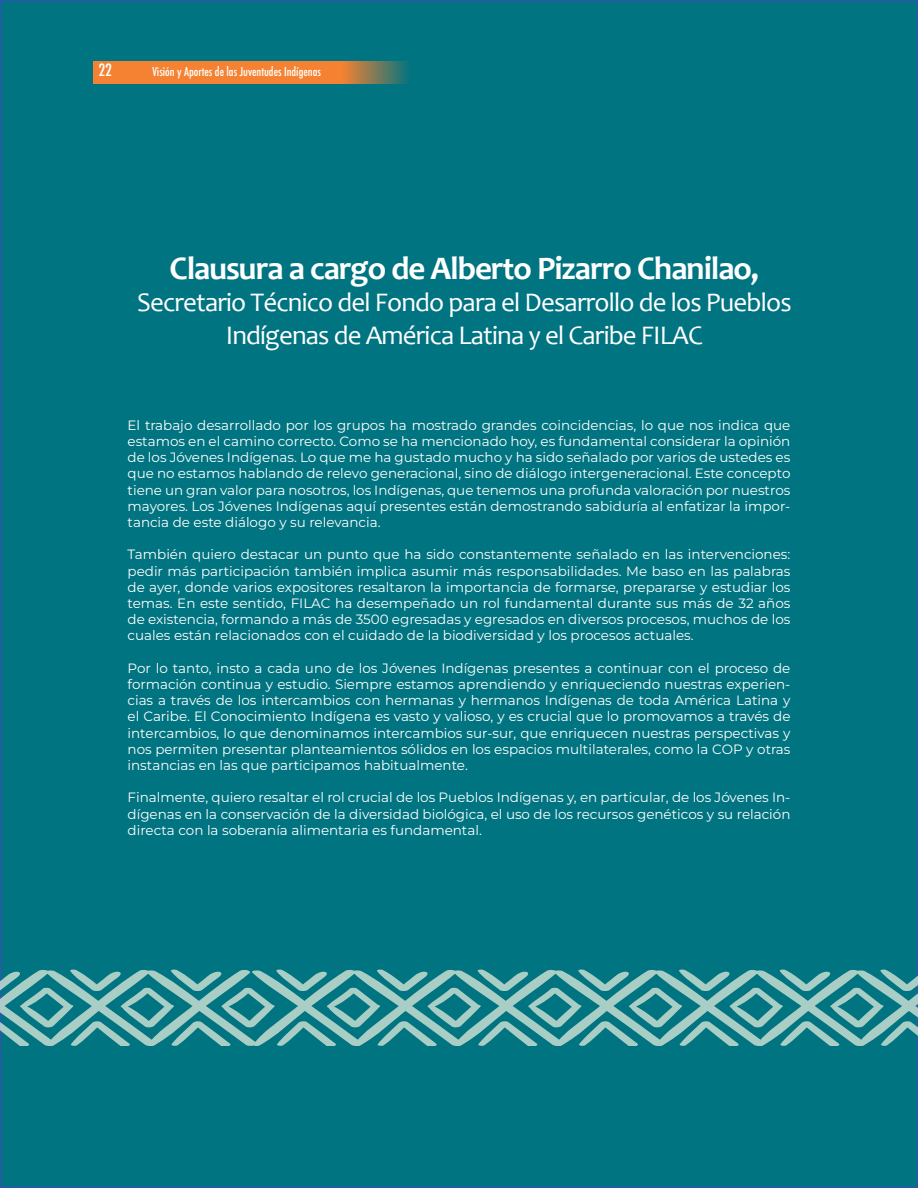
<style>
.page{position:relative;width:918px;height:1188px;background:#fff}
.page>*{position:absolute;margin:0;border:0;box-sizing:border-box;transform-origin:0 0}
.t1{font:700 33px "Candara";letter-spacing:-.03em;color:#fff}
.t2{font:27px/32.4px "Candara";letter-spacing:-.03em;color:#fff;text-align:center}
.t3{font:500 condensed 16.5px "Futura";color:#fff}
.t4{font:13.5px/16.2px "Montserrat";color:#fff;text-align:justify}
.t5{font:500 condensed 13.5px "Futura";color:#fff}
.t6{font:500 condensed 12px "Futura";color:#fff}
</style>
<div class="page">
<div style="left:1px;top:1px;width:916px;height:1186px;background:#007481"></div>
<svg style="left:94px;top:61px;width:314px;height:22px;background:#db8039"></svg>
<svg style="left:0;top:969px;width:918px;height:77px"></svg>
<p class="t3" style="left:98px;top:60px;width:15px">22</p>
<p class="t6" style="left:152px;top:64px;width:170px">Visión y Aportes de las Juventudes Indígenas</p>
<p class="t3" style="left:88px;top:61px;width:15px">22</p>
<p class="t5" style="left:142px;top:64px;width:216px">VISIÓN Y APORTES DE LAS JUVENTUDES INDÍGENAS</p>
<p class="t1" style="left:169px;top:248px;width:591px">Clausura a cargo de Alberto Pizarro Chanilao,</p>
<p class="t2" style="left:137px;top:287px;width:656px">Secretario Técnico del Fondo para el Desarrollo de los Pueblos<br>Indígenas de América Latina y el Caribe FILAC</p>
<p class="t4" style="left:128px;top:416px;width:664px">El trabajo desarrollado por los grupos ha mostrado grandes coincidencias, lo que nos indica que estamos en el camino correcto. Como se ha mencionado hoy, es fundamental considerar la opinión de los Jóvenes Indígenas. Lo que me ha gustado mucho y ha sido señalado por varios de ustedes es que no estamos hablando de relevo generacional, sino de diálogo intergeneracional. Este concepto tiene un gran valor para nosotros, los Indígenas, que tenemos una profunda valoración por nuestros mayores. Los Jóvenes Indígenas aquí presentes están demostrando sabiduría al enfatizar la impor&shy;tancia de este diálogo y su relevancia.</p>
<p class="t4" style="left:128px;top:546px;width:664px">También quiero destacar un punto que ha sido constantemente señalado en las intervenciones: pedir más participación también implica asumir más responsabilidades. Me baso en las palabras de ayer, donde varios expositores resaltaron la importancia de formarse, prepararse y estudiar los temas. En este sentido, FILAC ha desempeñado un rol fundamental durante sus más de 32 años de existencia, formando a más de 3500 egresadas y egresados en diversos procesos, muchos de los cuales están relacionados con el cuidado de la biodiversidad y los procesos actuales.</p>
<p class="t4" style="left:128px;top:659px;width:664px">Por lo tanto, insto a cada uno de los Jóvenes Indígenas presentes a continuar con el proceso de formación continua y estudio. Siempre estamos aprendiendo y enriqueciendo nuestras experien&shy;cias a través de los intercambios con hermanas y hermanos Indígenas de toda América Latina y el Caribe. El Conocimiento Indígena es vasto y valioso, y es crucial que lo promovamos a través de intercambios, lo que denominamos intercambios sur-sur, que enriquecen nuestras perspectivas y nos permiten presentar planteamientos sólidos en los espacios multilaterales, como la COP y otras instancias en las que participamos habitualmente.</p>
<p class="t4" style="left:128px;top:789px;width:664px">Finalmente, quiero resaltar el rol crucial de los Pueblos Indígenas y, en particular, de los Jóvenes In&shy;dígenas en la conservación de la diversidad biológica, el uso de los recursos genéticos y su relación directa con la soberanía alimentaria es fundamental.</p>
</div>
